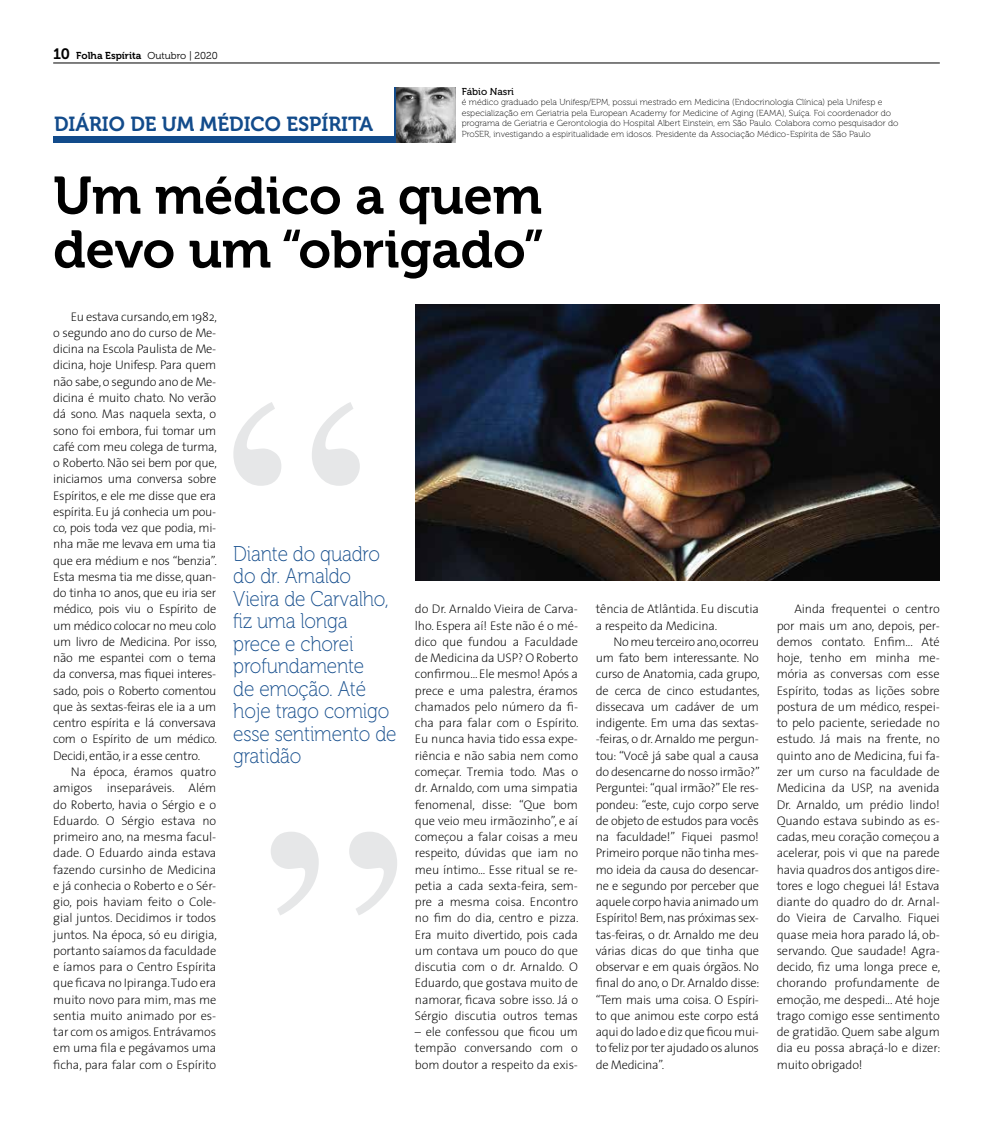
<style>
.page{position:relative;width:993px;height:1124px;background:#fff}
.page>*{position:absolute;margin:0;border:0;box-sizing:border-box;transform-origin:0 0}
.t1{font:52.5px/53.8px "Museo 700";letter-spacing:-.005em;color:#000}
.t2{font:21.25px/22.5px "Museo 100";letter-spacing:-.01em;color:#124b8b;scale:.9 1}
.t3{font:20.25px "Museo 700";color:#124b8b}
.t4{font:200 12.5px/16.2px "The Sans 2";letter-spacing:-.025em;color:#000;text-align:justify}
.t5{font:10px "Museo 700";color:#000}
.t6{font:10px "Museo 500";color:#000}
.t7{font:8.75px/10.5px "Museo 100";color:#000}
.s1{font-size:15px}
.s2{font-family:"Museo 300"}
</style>
<div class="page">
<hr style="left:53px;top:63px;width:886px;height:1px;background:#000">
<svg style="left:271px;top:832px;width:126px;height:83px"></svg>
<svg style="left:233px;top:402px;width:127px;height:83px"></svg>
<div style="left:53px;top:136px;width:342px;height:6px;background:#124b8b"></div>
<img style="left:396px;top:87px;width:60px;height:55px">
<hr style="left:394px;top:87px;width:2px;height:55px;background:#124b8b">
<img style="left:415px;top:304px;width:524px;height:276px">
<p class="t5" style="left:53px;top:50px;width:166px"><span class="s1">10</span> Folha Espírita <span class="s2">Outubro | 2020</span></p>
<p class="t3" style="left:54px;top:113px;width:320px">DIÁRIO DE UM MÉDICO ESPÍRITA</p>
<p class="t6" style="left:461px;top:86px;width:54px">Fábio Nasri</p>
<p class="t7" style="left:461px;top:97px;width:438px">é médico graduado pela Unifesp/EPM, possui mestrado em Medicina (Endocrinologia Clínica) pela Unifesp e especialização em Geriatria pela European Academy for Medicine of Aging (EAMA), Suíça. Foi coordenador do programa de Geriatria e Gerontologia do Hospital Albert Einstein, em São Paulo. Colabora como pesquisador do</p>
<p class="t7" style="left:461px;top:129px;width:410px">ProSER, investigando a espiritualidade em idosos. Presidente da Associação Médico-Espírita de São Paulo</p>
<p class="t1" style="left:53px;top:169px;width:492px">Um médico a quem devo um “obrigado”</p>
<p class="t4" style="left:71px;top:308px;width:147px">Eu estava cursando, em 1982,</p>
<p class="t4" style="left:53px;top:324px;width:165px">o segundo ano do curso de Me-</p>
<p class="t4" style="left:53px;top:340px;width:164px">dicina na Escola Paulista de Me-</p>
<p class="t4" style="left:53px;top:356px;width:164px">dicina, hoje Unifesp. Para quem</p>
<p class="t4" style="left:53px;top:373px;width:164px">não sabe, o segundo ano de Me-</p>
<p class="t4" style="left:53px;top:389px;width:165px">dicina é muito chato. No verão</p>
<p class="t4" style="left:53px;top:405px;width:165px">dá sono. Mas naquela sexta, o</p>
<p class="t4" style="left:53px;top:421px;width:164px">sono foi embora, fui tomar um</p>
<p class="t4" style="left:53px;top:438px;width:165px">café com meu colega de turma,</p>
<p class="t4" style="left:53px;top:454px;width:165px">o Roberto. Não sei bem por que,</p>
<p class="t4" style="left:53px;top:470px;width:164px">iniciamos uma conversa sobre</p>
<p class="t4" style="left:53px;top:486px;width:164px">Espíritos, e ele me disse que era</p>
<p class="t4" style="left:53px;top:503px;width:164px">espírita. Eu já conhecia um pou-</p>
<p class="t4" style="left:53px;top:519px;width:164px">co, pois toda vez que podia, mi-</p>
<p class="t4" style="left:53px;top:535px;width:164px">nha mãe me levava em uma tia</p>
<p class="t4" style="left:53px;top:551px;width:165px">que era médium e nos “benzia”.</p>
<p class="t4" style="left:53px;top:568px;width:164px">Esta mesma tia me disse, quan-</p>
<p class="t4" style="left:53px;top:584px;width:165px">do tinha 10 anos, que eu iria ser</p>
<p class="t4" style="left:53px;top:600px;width:164px">médico, pois viu o Espírito de</p>
<p class="t4" style="left:53px;top:616px;width:164px">um médico colocar no meu colo</p>
<p class="t4" style="left:53px;top:633px;width:165px">um livro de Medicina. Por isso,</p>
<p class="t4" style="left:53px;top:649px;width:165px">não me espantei com o tema</p>
<p class="t4" style="left:53px;top:665px;width:164px">da conversa, mas fiquei interes-</p>
<p class="t4" style="left:53px;top:681px;width:165px">sado, pois o Roberto comentou</p>
<p class="t4" style="left:53px;top:698px;width:164px">que às sextas-feiras ele ia a um</p>
<p class="t4" style="left:53px;top:714px;width:165px">centro espírita e lá conversava</p>
<p class="t4" style="left:53px;top:730px;width:165px">com o Espírito de um médico.</p>
<p class="t4" style="left:53px;top:746px;width:148px">Decidi, então, ir a esse centro.</p>
<p class="t4" style="left:71px;top:763px;width:147px">Na época, éramos quatro</p>
<p class="t4" style="left:53px;top:779px;width:164px">amigos inseparáveis. Além</p>
<p class="t4" style="left:53px;top:795px;width:165px">do Roberto, havia o Sérgio e o</p>
<p class="t4" style="left:53px;top:811px;width:164px">Eduardo. O Sérgio estava no</p>
<p class="t4" style="left:53px;top:828px;width:164px">primeiro ano, na mesma facul-</p>
<p class="t4" style="left:53px;top:844px;width:165px">dade. O Eduardo ainda estava</p>
<p class="t4" style="left:53px;top:860px;width:164px">fazendo cursinho de Medicina</p>
<p class="t4" style="left:53px;top:876px;width:164px">e já conhecia o Roberto e o Sér-</p>
<p class="t4" style="left:53px;top:893px;width:165px">gio, pois haviam feito o Cole-</p>
<p class="t4" style="left:53px;top:909px;width:164px">gial juntos. Decidimos ir todos</p>
<p class="t4" style="left:53px;top:925px;width:165px">juntos. Na época, só eu dirigia,</p>
<p class="t4" style="left:53px;top:941px;width:164px">portanto saíamos da faculdade</p>
<p class="t4" style="left:53px;top:958px;width:165px">e íamos para o Centro Espírita</p>
<p class="t4" style="left:53px;top:974px;width:164px">que ficava no Ipiranga. Tudo era</p>
<p class="t4" style="left:53px;top:990px;width:164px">muito novo para mim, mas me</p>
<p class="t4" style="left:53px;top:1006px;width:165px">sentia muito animado por es-</p>
<p class="t4" style="left:53px;top:1023px;width:164px">tar com os amigos. Entrávamos</p>
<p class="t4" style="left:53px;top:1039px;width:164px">em uma fila e pegávamos uma</p>
<p class="t4" style="left:53px;top:1055px;width:165px">ficha, para falar com o Espírito</p>
<p class="t2" style="left:233px;top:542px;width:183px">Diante do quadro do dr. Arnaldo<br>Vieira de Carvalho, fiz uma longa prece e chorei profundamente<br>de emoção. Até hoje trago comigo esse sentimento de gratidão</p>
<p class="t4" style="left:415px;top:600px;width:165px">do Dr. Arnaldo Vieira de Carva&shy;lho. Espera aí! Este não é o mé&shy;dico que fundou a Faculdade de Medicina da USP? O Roberto confirmou... Ele mesmo! Após a prece e uma palestra, éramos chamados pelo número da fi&shy;cha para falar com o Espírito.<br>Eu nunca havia tido essa expe&shy;riência e não sabia nem como começar. Tremia todo. Mas o dr. Arnaldo, com uma simpatia fenomenal, disse: “Que bom que veio meu irmãozinho”, e aí começou a falar coisas a meu respeito, dúvidas que iam no meu íntimo... Esse ritual se re&shy;petia a cada sexta-feira, sem&shy;pre a mesma coisa. Encontro no fim do dia, centro e pizza.<br>Era muito divertido, pois cada um contava um pouco do que discutia com o dr. Arnaldo. O Eduardo, que gostava muito de namorar, ficava sobre isso. Já o Sérgio discutia outros temas</p>
<p class="t4" style="left:415px;top:1023px;width:164px">– ele confessou que ficou um tempão conversando com o bom doutor a respeito da exis-</p>
<p class="t4" style="left:595px;top:600px;width:164px">tência de Atlântida. Eu discutia</p>
<p class="t4" style="left:595px;top:616px;width:123px">a respeito da Medicina.</p>
<p class="t4" style="left:613px;top:633px;width:147px">No meu terceiro ano, ocorreu</p>
<p class="t4" style="left:595px;top:649px;width:164px">um fato bem interessante. No</p>
<p class="t4" style="left:595px;top:665px;width:165px">curso de Anatomia, cada grupo,</p>
<p class="t4" style="left:595px;top:681px;width:165px">de cerca de cinco estudantes,</p>
<p class="t4" style="left:595px;top:698px;width:164px">dissecava um cadáver de um</p>
<p class="t4" style="left:595px;top:714px;width:164px">indigente. Em uma das sextas-</p>
<p class="t4" style="left:595px;top:730px;width:165px">-feiras, o dr. Arnaldo me pergun-</p>
<p class="t4" style="left:595px;top:746px;width:165px">tou: “Você já sabe qual a causa</p>
<p class="t4" style="left:595px;top:763px;width:165px">do desencarne do nosso irmão?”</p>
<p class="t4" style="left:595px;top:779px;width:165px">Perguntei: “qual irmão?” Ele res-</p>
<p class="t4" style="left:595px;top:795px;width:165px">pondeu: “este, cujo corpo serve</p>
<p class="t4" style="left:595px;top:811px;width:164px">de objeto de estudos para vocês</p>
<p class="t4" style="left:595px;top:828px;width:164px">na faculdade!” Fiquei pasmo!</p>
<p class="t4" style="left:595px;top:844px;width:164px">Primeiro porque não tinha mes-</p>
<p class="t4" style="left:595px;top:860px;width:164px">mo ideia da causa do desencar-</p>
<p class="t4" style="left:595px;top:876px;width:164px">ne e segundo por perceber que</p>
<p class="t4" style="left:595px;top:893px;width:165px">aquele corpo havia animado um</p>
<p class="t4" style="left:595px;top:909px;width:164px">Espírito! Bem, nas próximas sex-</p>
<p class="t4" style="left:595px;top:925px;width:164px">tas-feiras, o dr. Arnaldo me deu</p>
<p class="t4" style="left:595px;top:941px;width:164px">várias dicas do que tinha que</p>
<p class="t4" style="left:595px;top:958px;width:165px">observar e em quais órgãos. No</p>
<p class="t4" style="left:595px;top:974px;width:165px">final do ano, o Dr. Arnaldo disse:</p>
<p class="t4" style="left:595px;top:990px;width:164px">“Tem mais uma coisa. O Espíri-</p>
<p class="t4" style="left:595px;top:1006px;width:164px">to que animou este corpo está</p>
<p class="t4" style="left:595px;top:1023px;width:164px">aqui do lado e diz que ficou mui-</p>
<p class="t4" style="left:595px;top:1039px;width:164px">to feliz por ter ajudado os alunos</p>
<p class="t4" style="left:595px;top:1055px;width:70px">de Medicina”.</p>
<p class="t4" style="left:776px;top:600px;width:165px;text-indent:18px">Ainda frequentei o centro por mais um ano, depois, per&shy;demos contato. Enfim... Até hoje, tenho em minha me&shy;mória as conversas com esse Espírito, todas as lições sobre postura de um médico, respei&shy;to pelo paciente, seriedade no estudo. Já mais na frente, no quinto ano de Medicina, fui fa&shy;zer um curso na faculdade de Medicina da USP, na avenida Dr. Arnaldo, um prédio lindo!<br>Quando estava subindo as es&shy;cadas, meu coração começou a acelerar, pois vi que na parede havia quadros dos antigos dire&shy;tores e logo cheguei lá! Estava diante do quadro do dr. Arnal&shy;do Vieira de Carvalho. Fiquei quase meia hora parado lá, ob&shy;servando. Que saudade! Agra&shy;decido, fiz uma longa prece e, chorando profundamente de emoção, me despedi... Até hoje trago comigo esse sentimento de gratidão. Quem sabe algum dia eu possa abraçá-lo e dizer: muito obrigado!</p>
</div>
